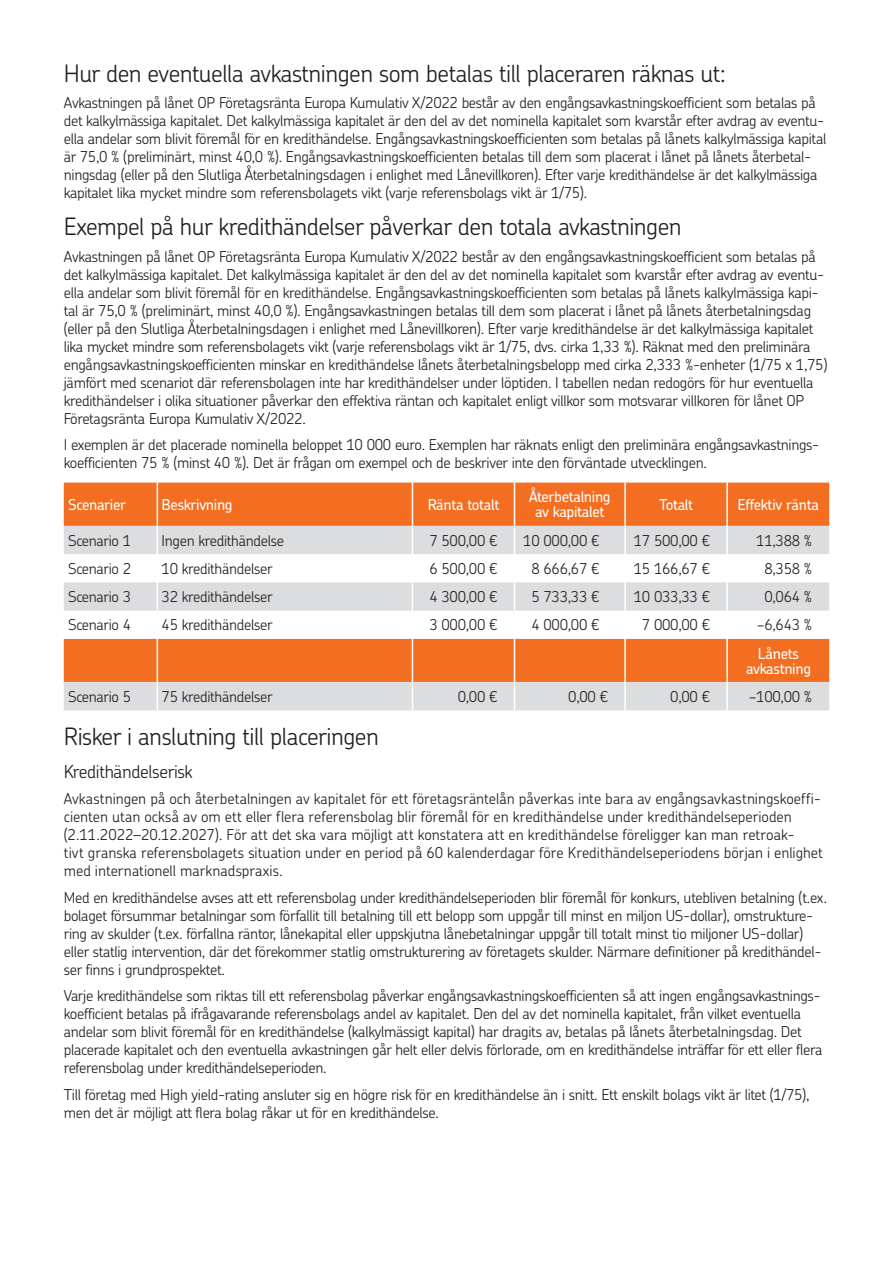
<style>
.page{position:relative;width:893px;height:1263px;background:#fff}
.page>*{position:absolute;margin:0;border:0;box-sizing:border-box;transform-origin:0 0}
.t1{font:300 24px "OP Chevin Pro";letter-spacing:-.02em;color:#231f20}
.t2{font:300 18px "OP Chevin Pro";letter-spacing:-.02em;color:#231f20}
.t3{font:300 15px/18px "OP Chevin Pro";letter-spacing:-.02em;color:#231f20}
.t4{font:300 15px/18px "OP Chevin Pro";color:#231f20}
.t5{font:500 15px/15px "OP Chevin Pro";letter-spacing:-.02em;color:#fff;text-align:center}
</style>
<div class="page">
<div style="left:64px;top:483px;width:765px;height:43px;background:#f36e21"></div>
<svg style="left:64px;top:526px;width:765px;height:184px"></svg>
<hr style="left:157px;top:483px;width:1px;height:43px;background:#fff">
<hr style="left:412px;top:483px;width:1px;height:43px;background:#fff">
<hr style="left:514px;top:483px;width:1px;height:43px;background:#fff">
<hr style="left:624px;top:483px;width:2px;height:43px;background:#fff">
<hr style="left:726px;top:483px;width:2px;height:43px;background:#fff">
<hr style="left:624px;top:526px;width:2px;height:28px;background:#fff">
<hr style="left:726px;top:526px;width:2px;height:28px;background:#fff">
<hr style="left:624px;top:554px;width:2px;height:28px;background:#fff">
<hr style="left:726px;top:554px;width:2px;height:28px;background:#fff">
<hr style="left:624px;top:582px;width:2px;height:29px;background:#fff">
<hr style="left:726px;top:582px;width:2px;height:29px;background:#fff">
<svg style="left:157px;top:526px;width:1px;height:113px"></svg>
<svg style="left:412px;top:526px;width:1px;height:113px"></svg>
<svg style="left:514px;top:526px;width:1px;height:113px"></svg>
<hr style="left:624px;top:611px;width:2px;height:28px;background:#fff">
<hr style="left:726px;top:611px;width:2px;height:28px;background:#fff">
<hr style="left:157px;top:639px;width:1px;height:43px;background:#fff">
<hr style="left:412px;top:639px;width:1px;height:43px;background:#fff">
<hr style="left:514px;top:639px;width:1px;height:43px;background:#fff">
<hr style="left:624px;top:639px;width:2px;height:43px;background:#fff">
<hr style="left:726px;top:639px;width:2px;height:43px;background:#fff">
<svg style="left:157px;top:682px;width:1px;height:28px"></svg>
<svg style="left:412px;top:682px;width:1px;height:28px"></svg>
<svg style="left:514px;top:682px;width:1px;height:28px"></svg>
<hr style="left:624px;top:682px;width:2px;height:28px;background:#fff">
<hr style="left:726px;top:682px;width:2px;height:28px;background:#fff">
<h1 class="t1" style="left:64px;top:57px;width:663px">Hur den eventuella avkastningen som betalas till placeraren räknas ut:</h1>
<p class="t3" style="left:64px;top:93px;width:764px">Avkastningen på lånet OP Företagsränta Europa Kumulativ X/2022 består av den engångsavkastningskoefficient som betalas på det kalkylmässiga kapitalet. Det kalkylmässiga kapitalet är den del av det nominella kapitalet som kvarstår efter avdrag av eventu&shy;ella andelar som blivit föremål för en kredithändelse. Engångsavkastningskoefficienten som betalas på lånets kalkylmässiga kapital är 75,0 % (preliminärt, minst 40,0 %). Engångsavkastningskoefficienten betalas till dem som placerat i lånet på lånets återbetal&shy;ningsdag (eller på den Slutliga Återbetalningsdagen i enlighet med Lånevillkoren). Efter varje kredithändelse är det kalkylmässiga kapitalet lika mycket mindre som referensbolagets vikt (varje referensbolags vikt är 1/75).</p>
<h1 class="t1" style="left:64px;top:210px;width:619px">Exempel på hur kredithändelser påverkar den totala avkastningen</h1>
<p class="t3" style="left:64px;top:247px;width:765px">Avkastningen på lånet OP Företagsränta Europa Kumulativ X/2022 består av den engångsavkastningskoefficient som betalas på det kalkylmässiga kapitalet. Det kalkylmässiga kapitalet är den del av det nominella kapitalet som kvarstår efter avdrag av eventu&shy;ella andelar som blivit föremål för en kredithändelse. Engångsavkastningskoefficienten som betalas på lånets kalkylmässiga kapi&shy;tal är 75,0 % (preliminärt, minst 40,0 %). Engångsavkastningen betalas till dem som placerat i lånet på lånets återbetalningsdag (eller på den Slutliga Återbetalningsdagen i enlighet med Lånevillkoren). Efter varje kredithändelse är det kalkylmässiga kapitalet lika mycket mindre som referensbolagets vikt (varje referensbolags vikt är 1/75, dvs. cirka 1,33 %). Räknat med den preliminära engångsavkastningskoefficienten minskar en kredithändelse lånets återbetalningsbelopp med cirka 2,333 %-enheter (1/75 x 1,75) jämfört med scenariot där referensbolagen inte har kredithändelser under löptiden. I tabellen nedan redogörs för hur eventuella kredithändelser i olika situationer påverkar den effektiva räntan och kapitalet enligt villkor som motsvarar villkoren för lånet OP Företagsränta Europa Kumulativ X/2022.</p>
<p class="t3" style="left:64px;top:435px;width:757px">I exemplen är det placerade nominella beloppet 10 000 euro. Exemplen har räknats enligt den preliminära engångsavkastnings&shy;koefficienten 75 % (minst 40 %). Det är frågan om exempel och de beskriver inte den förväntade utvecklingen.</p>
<p class="t5" style="left:68px;top:496px;width:59px">Scenarier</p>
<p class="t5" style="left:162px;top:496px;width:73px">Beskrivning</p>
<p class="t5" style="left:428px;top:496px;width:73px">Ränta totalt</p>
<p class="t5" style="left:529px;top:489px;width:83px">Återbetalning av kapitalet</p>
<p class="t5" style="left:659px;top:496px;width:36px">Totalt</p>
<p class="t5" style="left:737px;top:496px;width:83px">Effektiv ränta</p>
<p class="t3" style="left:68px;top:531px;width:65px">Scenario 1</p>
<p class="t3" style="left:162px;top:531px;width:124px">Ingen kredithändelse</p>
<p class="t3" style="left:429px;top:531px;width:70px">7 500,00 €</p>
<p class="t3" style="left:523px;top:531px;width:78px">10 000,00 €</p>
<p class="t3" style="left:634px;top:531px;width:78px">17 500,00 €</p>
<p class="t3" style="left:756px;top:531px;width:57px">11,388 %</p>
<p class="t3" style="left:68px;top:559px;width:65px">Scenario 2</p>
<p class="t3" style="left:162px;top:559px;width:113px">10 kredithändelser</p>
<p class="t3" style="left:429px;top:559px;width:70px">6 500,00 €</p>
<p class="t3" style="left:531px;top:559px;width:70px">8 666,67 €</p>
<p class="t3" style="left:634px;top:559px;width:78px">15 166,67 €</p>
<p class="t3" style="left:764px;top:559px;width:49px">8,358 %</p>
<p class="t3" style="left:68px;top:587px;width:65px">Scenario 3</p>
<p class="t3" style="left:162px;top:587px;width:113px">32 kredithändelser</p>
<p class="t3" style="left:429px;top:587px;width:70px">4 300,00 €</p>
<p class="t3" style="left:531px;top:587px;width:70px">5 733,33 €</p>
<p class="t3" style="left:634px;top:587px;width:78px">10 033,33 €</p>
<p class="t3" style="left:764px;top:587px;width:49px">0,064 %</p>
<p class="t3" style="left:68px;top:615px;width:65px">Scenario 4</p>
<p class="t3" style="left:162px;top:615px;width:113px">45 kredithändelser</p>
<p class="t3" style="left:429px;top:615px;width:70px">3 000,00 €</p>
<p class="t3" style="left:531px;top:615px;width:70px">4 000,00 €</p>
<p class="t3" style="left:642px;top:615px;width:70px">7 000,00 €</p>
<p class="t3" style="left:757px;top:615px;width:57px">−6,643 %</p>
<p class="t5" style="left:746px;top:645px;width:66px">Lånets avkastning</p>
<p class="t3" style="left:68px;top:687px;width:65px">Scenario 5</p>
<p class="t3" style="left:162px;top:687px;width:113px">75 kredithändelser</p>
<p class="t3" style="left:458px;top:687px;width:41px">0,00 €</p>
<p class="t3" style="left:568px;top:687px;width:41px">0,00 €</p>
<p class="t3" style="left:670px;top:687px;width:41px">0,00 €</p>
<p class="t3" style="left:749px;top:687px;width:65px">−100,00 %</p>
<h1 class="t1" style="left:64px;top:720px;width:317px">Risker i anslutning till placeringen</h1>
<p class="t2" style="left:64px;top:759px;width:130px">Kredithändelserisk</p>
<p class="t4" style="left:64px;top:789px;width:760px">Avkastningen på och återbetalningen av kapitalet för ett företagsräntelån påverkas inte bara av engångsavkastningskoeffi&shy;cienten utan också av om ett eller flera referensbolag blir föremål för en kredithändelse under kredithändelseperioden (2.11.2022–20.12.2027). För att det ska vara möjligt att konstatera att en kredithändelse föreligger kan man retroak-<br>tivt granska referensbolagets situation under en period på 60 kalenderdagar före Kredithändelseperiodens början i enlighet med internationell marknadspraxis.</p>
<p class="t3" style="left:64px;top:888px;width:765px">Med en kredithändelse avses att ett referensbolag under kredithändelseperioden blir föremål för konkurs, utebliven betalning (t.ex. bolaget försummar betalningar som förfallit till betalning till ett belopp som uppgår till minst en miljon US-dollar), omstrukture&shy;ring av skulder (t.ex. förfallna räntor, lånekapital eller uppskjutna lånebetalningar uppgår till totalt minst tio miljoner US-dollar) eller statlig intervention, där det förekommer statlig omstrukturering av företagets skulder. Närmare definitioner på kredithändel&shy;ser finns i grundprospektet.</p>
<p class="t3" style="left:64px;top:986px;width:760px">Varje kredithändelse som riktas till ett referensbolag påverkar engångsavkastningskoefficienten så att ingen engångsavkastnings&shy;koefficient betalas på ifrågavarande referensbolags andel av kapitalet. Den del av det nominella kapitalet, från vilket eventuella andelar som blivit föremål för en kredithändelse (kalkylmässigt kapital) har dragits av, betalas på lånets återbetalningsdag. Det placerade kapitalet och den eventuella avkastningen går helt eller delvis förlorade, om en kredithändelse inträffar för ett eller flera referensbolag under kredithändelseperioden.</p>
<p class="t3" style="left:64px;top:1085px;width:747px">Till företag med High yield-rating ansluter sig en högre risk för en kredithändelse än i snitt. Ett enskilt bolags vikt är litet (1/75), men det är möjligt att flera bolag råkar ut för en kredithändelse.</p>
</div>
